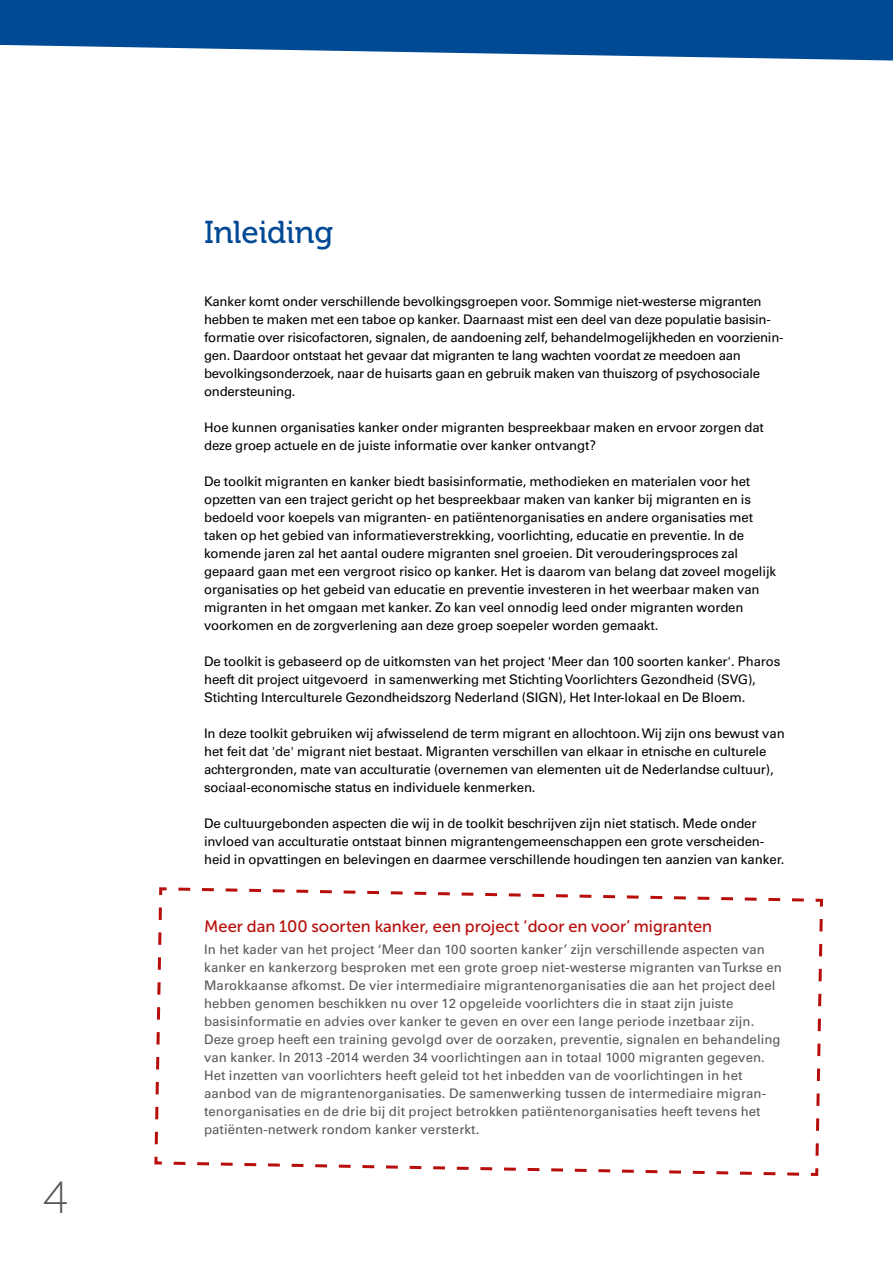
<style>
.page{position:relative;width:893px;height:1263px;background:#fff}
.page>*{position:absolute;margin:0;border:0;box-sizing:border-box;transform-origin:0 0}
.t1{font:45px "Museo Sans 100";color:#575756}
.t2{font:31.5px "Museo 500";letter-spacing:-.005em;color:#004994}
.t3{font:16.5px "Museo Sans 500";color:#b70e0c}
.t4{font:13.2px/18px "Univers LT";letter-spacing:-.01em;color:#000}
.t5{font:13.2px/18px "Univers LT";letter-spacing:.005em;color:#575756}
</style>
<div class="page">
<svg style="left:0;top:0;width:893px;height:61px;background:#2261a2"></svg>
<svg style="left:154px;top:887px;width:669px;height:289px"></svg>
<h1 class="t1" style="left:43px;top:1173px;width:28px">4</h1>
<h2 class="t2" style="left:204px;top:215px;width:130px">Inleiding</h2>
<p class="t4" style="left:204px;top:292px;width:581px">Kanker komt onder verschillende bevolkingsgroepen voor. Sommige niet-westerse migranten hebben te maken met een taboe op kanker. Daarnaast mist een deel van deze populatie basisin&shy;formatie over risicofactoren, signalen, de aandoening zelf, behandelmogelijkheden en voorzienin&shy;gen. Daardoor ontstaat het gevaar dat migranten te lang wachten voordat ze meedoen aan bevolkingsonderzoek, naar de huisarts gaan en gebruik maken van thuiszorg of psychosociale ondersteuning.</p>
<p class="t4" style="left:204px;top:418px;width:561px">Hoe kunnen organisaties kanker onder migranten bespreekbaar maken en ervoor zorgen dat deze groep actuele en de juiste informatie over kanker ontvangt?</p>
<p class="t4" style="left:204px;top:472px;width:573px">De toolkit migranten en kanker biedt basisinformatie, methodieken en materialen voor het opzetten van een traject gericht op het bespreekbaar maken van kanker bij migranten en is bedoeld voor koepels van migranten- en patiëntenorganisaties en andere organisaties met taken op het gebied van informatieverstrekking, voorlichting, educatie en preventie. In de komende jaren zal het aantal oudere migranten snel groeien. Dit verouderingsproces zal gepaard gaan met een vergroot risico op kanker. Het is daarom van belang dat zoveel mogelijk organisaties op het gebeid van educatie en preventie investeren in het weerbaar maken van migranten in het omgaan met kanker. Zo kan veel onnodig leed onder migranten worden voorkomen en de zorgverlening aan deze groep soepeler worden gemaakt.</p>
<p class="t4" style="left:204px;top:652px;width:578px">De toolkit is gebaseerd op de uitkomsten van het project 'Meer dan 100 soorten kanker'. Pharos heeft dit project uitgevoerd in samenwerking met Stichting Voorlichters Gezondheid (SVG),<br>Stichting Interculturele Gezondheidszorg Nederland (SIGN), Het Inter-lokaal en De Bloem.</p>
<p class="t4" style="left:204px;top:724px;width:582px">In deze toolkit gebruiken wij afwisselend de term migrant en allochtoon. Wij zijn ons bewust van het feit dat 'de' migrant niet bestaat. Migranten verschillen van elkaar in etnische en culturele achtergronden, mate van acculturatie (overnemen van elementen uit de Nederlandse cultuur), sociaal-economische status en individuele kenmerken.</p>
<p class="t4" style="left:204px;top:814px;width:582px">De cultuurgebonden aspecten die wij in de toolkit beschrijven zijn niet statisch. Mede onder invloed van acculturatie ontstaat binnen migrantengemeenschappen een grote verscheiden&shy;heid in opvattingen en belevingen en daarmee verschillende houdingen ten aanzien van kanker.</p>
<p class="t3" style="left:204px;top:917px;width:510px">Meer dan 100 soorten kanker, een project ‘door en voor’ migranten</p>
<p class="t5" style="left:204px;top:940px;width:579px">In het kader van het project ‘Meer dan 100 soorten kanker’ zijn verschillende aspecten van kanker en kankerzorg besproken met een grote groep niet-westerse migranten van Turkse en Marokkaanse afkomst. De vier intermediaire migrantenorganisaties die aan het project deel hebben genomen beschikken nu over 12 opgeleide voorlichters die in staat zijn juiste basisinformatie en advies over kanker te geven en over een lange periode inzetbaar zijn.<br>Deze groep heeft een training gevolgd over de oorzaken, preventie, signalen en behandeling van kanker. In 2013 -2014 werden 34 voorlichtingen aan in totaal 1000 migranten gegeven.<br>Het inzetten van voorlichters heeft geleid tot het inbedden van de voorlichtingen in het aanbod van de migrantenorganisaties. De samenwerking tussen de intermediaire migran&shy;tenorganisaties en de drie bij dit project betrokken patiëntenorganisaties heeft tevens het patiënten-netwerk rondom kanker versterkt.</p>
</div>
